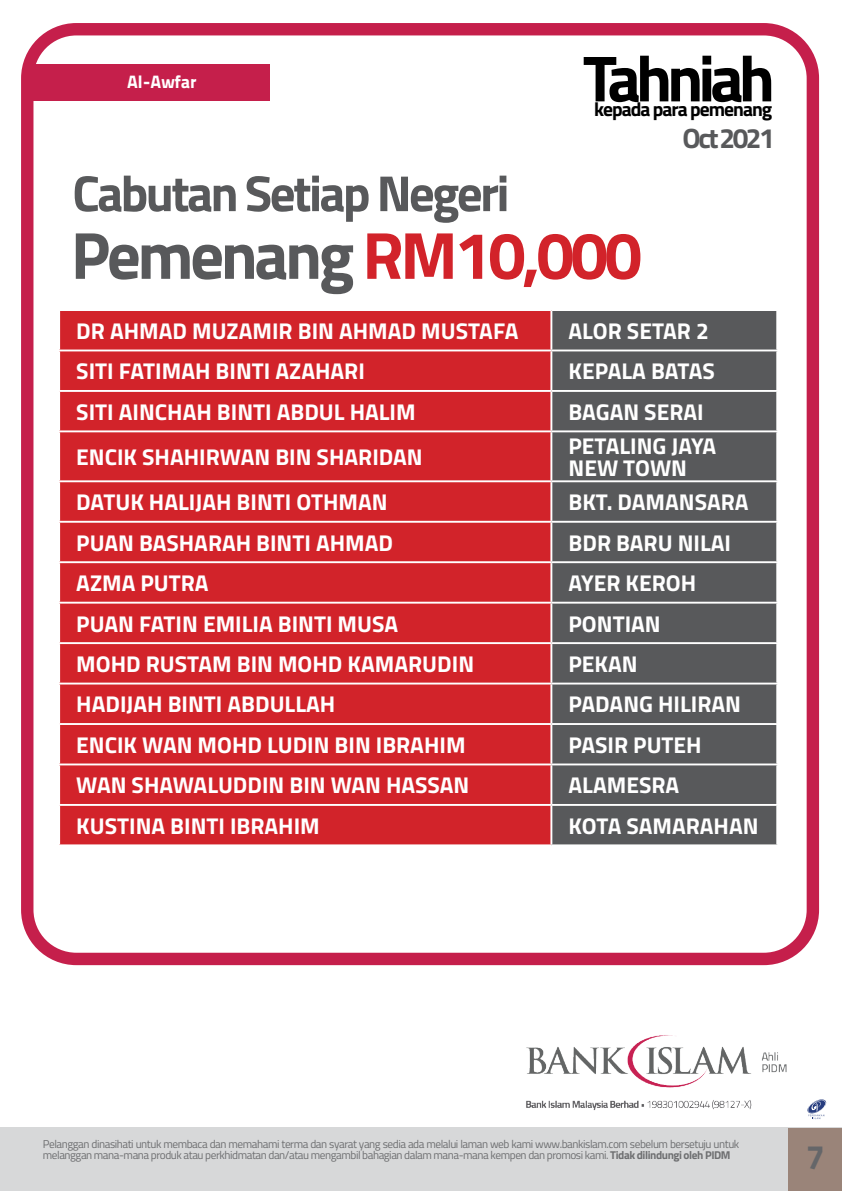
<style>
.page{position:relative;width:842px;height:1191px;background:#fff}
.page>*{position:absolute;margin:0;border:0;box-sizing:border-box;transform-origin:0 0}
.t1{font:700 66.7px "Titillium";letter-spacing:-.05em;color:#58595b}
.t2{font:700 65.3px "Titillium";letter-spacing:-.075em;color:#000}
.t3{font:700 50.7px "Titillium";letter-spacing:-.05em;color:#58595b}
.t4{font:700 34px "Titillium";color:#656669}
.t5{font:700 28px "Titillium";letter-spacing:-.09em;color:#58595b}
.t6{font:700 22.8px/22px "Titillium";color:#fff}
.t7{font:700 19.5px "Titillium";letter-spacing:-.05em;color:#000}
.t8{font:17.9px "Titillium Text 25 L 999 wt";color:#fff}
.t9{font:11.3px/11.3px "Titillium";letter-spacing:-.04em;color:#6e6f71}
.s1{color:#d2232a}
.s2{font-weight:700}
</style>
<div class="page">
<div style="left:29px;top:64px;width:241px;height:37px;background:#c51f4b"></div>
<div style="left:21px;top:23px;width:798px;height:942px;border:12px solid #c51f4b;border-radius:49px"></div>
<div style="left:0;top:1127px;width:842px;height:64px;background:#d7d8d9"></div>
<svg style="left:807px;top:1099px;width:19px;height:20px"></svg>
<div style="left:788px;top:1127px;width:54px;height:64px;background:#9a8479"></div>
<img style="left:526px;top:1035px;width:261px;height:76px">
<div style="left:60px;top:311px;width:490px;height:533px;background:#d2232a"></div>
<svg style="left:552px;top:311px;width:224px;height:533px;background:#606163"></svg>
<hr style="left:58px;top:349px;width:493px;height:2px;background:#fff">
<hr style="left:551px;top:349px;width:227px;height:2px;background:#fff">
<hr style="left:58px;top:390px;width:493px;height:2px;background:#fff">
<hr style="left:551px;top:390px;width:227px;height:2px;background:#fff">
<hr style="left:58px;top:430px;width:493px;height:2px;background:#fff">
<hr style="left:551px;top:430px;width:227px;height:2px;background:#fff">
<hr style="left:58px;top:480px;width:493px;height:2px;background:#fff">
<hr style="left:551px;top:480px;width:227px;height:2px;background:#fff">
<hr style="left:58px;top:521px;width:493px;height:2px;background:#fff">
<hr style="left:551px;top:521px;width:227px;height:2px;background:#fff">
<hr style="left:58px;top:561px;width:493px;height:2px;background:#fff">
<hr style="left:551px;top:561px;width:227px;height:2px;background:#fff">
<hr style="left:58px;top:601px;width:493px;height:2px;background:#fff">
<hr style="left:551px;top:601px;width:227px;height:2px;background:#fff">
<hr style="left:58px;top:642px;width:493px;height:2px;background:#fff">
<hr style="left:551px;top:642px;width:227px;height:2px;background:#fff">
<hr style="left:58px;top:682px;width:493px;height:2px;background:#fff">
<hr style="left:551px;top:682px;width:227px;height:2px;background:#fff">
<hr style="left:58px;top:723px;width:493px;height:2px;background:#fff">
<hr style="left:551px;top:723px;width:227px;height:2px;background:#fff">
<hr style="left:58px;top:763px;width:493px;height:2px;background:#fff">
<hr style="left:551px;top:763px;width:227px;height:2px;background:#fff">
<hr style="left:58px;top:804px;width:493px;height:2px;background:#fff">
<hr style="left:551px;top:804px;width:227px;height:2px;background:#fff">
<p class="t8" style="left:127px;top:68px;width:71px">Al-Awfar</p>
<h2 class="t2" style="left:583px;top:29px;width:194px">Tahniah</h2>
<p class="t7" style="left:594px;top:95px;width:180px">kepada para pemenang</p>
<p class="t5" style="left:683px;top:117px;width:94px">Oct 2021</p>
<h3 class="t3" style="left:72px;top:155px;width:439px">Cabutan Setiap Negeri</h3>
<h1 class="t1" style="left:71px;top:204px;width:573px">Pemenang <span class="s1">RM10,000</span></h1>
<p class="t6" style="left:76px;top:319px;width:444px">DR AHMAD MUZAMIR BIN AHMAD MUSTAFA</p>
<p class="t6" style="left:568px;top:319px;width:142px">ALOR SETAR 2</p>
<p class="t6" style="left:76px;top:359px;width:290px">SITI FATIMAH BINTI AZAHARI</p>
<p class="t6" style="left:568px;top:359px;width:148px">KEPALA BATAS</p>
<p class="t6" style="left:76px;top:399px;width:341px">SITI AINCHAH BINTI ABDUL HALIM</p>
<p class="t6" style="left:568px;top:399px;width:137px">BAGAN SERAI</p>
<p class="t6" style="left:76px;top:445px;width:348px">ENCIK SHAHIRWAN BIN SHARIDAN</p>
<p class="t6" style="left:568px;top:434px;width:149px">PETALING JAYA<br>NEW TOWN</p>
<p class="t6" style="left:76px;top:490px;width:313px">DATUK HALIJAH BINTI OTHMAN</p>
<p class="t6" style="left:568px;top:490px;width:181px">BKT. DAMANSARA</p>
<p class="t6" style="left:76px;top:530px;width:318px">PUAN BASHARAH BINTI AHMAD</p>
<p class="t6" style="left:568px;top:530px;width:164px">BDR BARU NILAI</p>
<p class="t6" style="left:76px;top:571px;width:134px">AZMA PUTRA</p>
<p class="t6" style="left:568px;top:571px;width:129px">AYER KEROH</p>
<p class="t6" style="left:76px;top:611px;width:323px">PUAN FATIN EMILIA BINTI MUSA</p>
<p class="t6" style="left:568px;top:611px;width:94px">PONTIAN</p>
<p class="t6" style="left:76px;top:652px;width:399px">MOHD RUSTAM BIN MOHD KAMARUDIN</p>
<p class="t6" style="left:568px;top:652px;width:71px">PEKAN</p>
<p class="t6" style="left:76px;top:692px;width:261px">HADIJAH BINTI ABDULLAH</p>
<p class="t6" style="left:568px;top:692px;width:174px">PADANG HILIRAN</p>
<p class="t6" style="left:76px;top:732px;width:391px">ENCIK WAN MOHD LUDIN BIN IBRAHIM</p>
<p class="t6" style="left:568px;top:732px;width:135px">PASIR PUTEH</p>
<p class="t6" style="left:76px;top:773px;width:395px">WAN SHAWALUDDIN BIN WAN HASSAN</p>
<p class="t6" style="left:568px;top:773px;width:112px">ALAMESRA</p>
<p class="t6" style="left:76px;top:813px;width:245px">KUSTINA BINTI IBRAHIM</p>
<p class="t6" style="left:568px;top:813px;width:192px">KOTA SAMARAHAN</p>
<p class="t9" style="left:43px;top:1137px;width:698px">Pelanggan dinasihati untuk membaca dan memahami terma dan syarat yang sedia ada melalui laman web kami www.bankislam.com sebelum bersetuju untuk melanggan mana-mana produk atau perkhidmatan dan/atau mengambil bahagian dalam mana-mana kempen dan promosi kami. <span class="s2">Tidak dilindungi oleh PIDM</span></p>
<h3 class="t4" style="left:806px;top:1131px;width:21px">7</h3>
</div>
